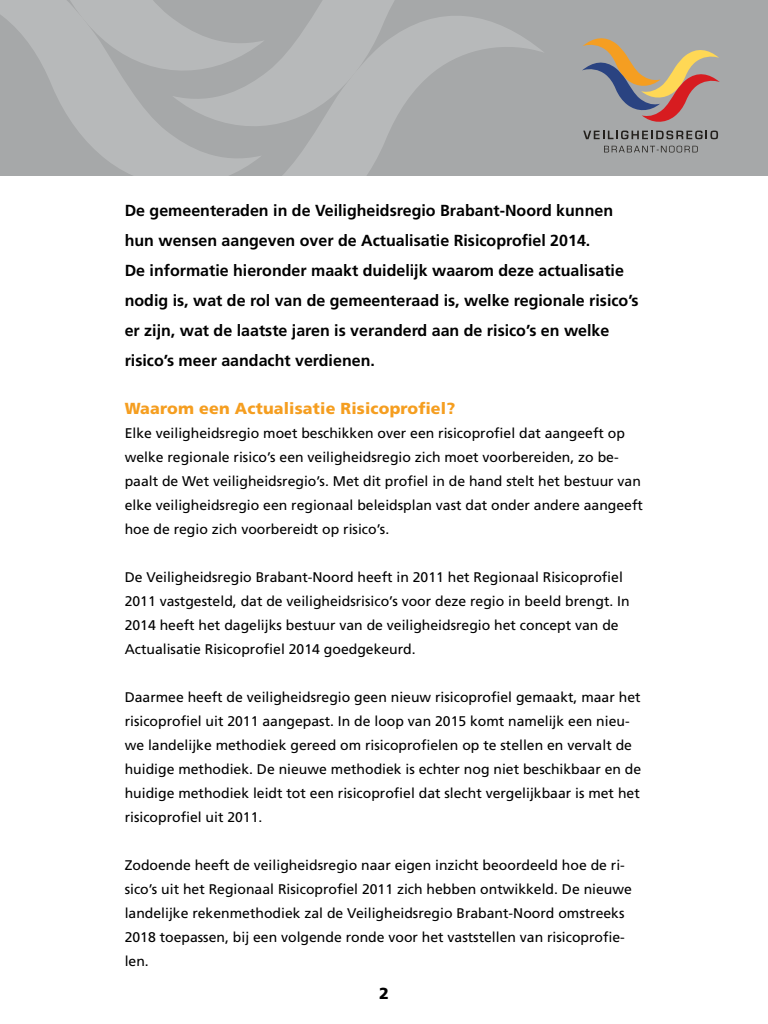
<style>
.page{position:relative;width:768px;height:1024px;background:#fff}
.page>*{position:absolute;margin:0;border:0;box-sizing:border-box;transform-origin:0 0}
.t1{font:700 16px/30px "Frutiger LT";color:#000}
.t2{font:900 16px "Frutiger LT";letter-spacing:.01em;color:#f59e20}
.t3{font:900 16px "Frutiger LT";color:#000}
.t4{font:14px/24px "Frutiger LT";color:#000}
</style>
<div class="page">
<div style="left:0;top:0;width:768px;height:176px;background:#a6a8a9"></div>
<svg style="left:582px;top:38px;width:138px;height:84px"></svg>
<svg style="left:583px;top:131px;width:135px;height:8px"></svg>
<svg style="left:604px;top:146px;width:94px;height:6px"></svg>
<svg style="left:0;top:0;width:175px;height:176px;fill:#b7b9ba"></svg>
<svg style="left:175px;top:0;width:368px;height:176px"></svg>
<p class="t1" style="left:125px;top:196px;width:515px">De gemeenteraden in de Veiligheidsregio Brabant-Noord kunnen hun wensen aangeven over de Actualisatie Risicoprofiel 2014.<br>De informatie hieronder maakt duidelijk waarom deze actualisatie nodig is, wat de rol van de gemeenteraad is, welke regionale risico’s er zijn, wat de laatste jaren is veranderd aan de risico’s en welke risico’s meer aandacht verdienen.</p>
<p class="t2" style="left:125px;top:399px;width:332px">Waarom een Actualisatie Risicoprofiel?</p>
<p class="t4" style="left:125px;top:421px;width:520px">Elke veiligheidsregio moet beschikken over een risicoprofiel dat aangeeft op welke regionale risico’s een veiligheidsregio zich moet voorbereiden, zo be&shy;paalt de Wet veiligheidsregio’s. Met dit profiel in de hand stelt het bestuur van elke veiligheidsregio een regionaal beleidsplan vast dat onder andere aangeeft hoe de regio zich voorbereidt op risico’s.</p>
<p class="t4" style="left:125px;top:565px;width:506px">De Veiligheidsregio Brabant-Noord heeft in 2011 het Regionaal Risicoprofiel 2011 vastgesteld, dat de veiligheidsrisico’s voor deze regio in beeld brengt. In 2014 heeft het dagelijks bestuur van de veiligheidsregio het concept van de Actualisatie Risicoprofiel 2014 goedgekeurd.</p>
<p class="t4" style="left:125px;top:685px;width:518px">Daarmee heeft de veiligheidsregio geen nieuw risicoprofiel gemaakt, maar het risicoprofiel uit 2011 aangepast. In de loop van 2015 komt namelijk een nieu&shy;we landelijke methodiek gereed om risicoprofielen op te stellen en vervalt de huidige methodiek. De nieuwe methodiek is echter nog niet beschikbaar en de huidige methodiek leidt tot een risicoprofiel dat slecht vergelijkbaar is met het risicoprofiel uit 2011.</p>
<p class="t4" style="left:125px;top:853px;width:509px">Zodoende heeft de veiligheidsregio naar eigen inzicht beoordeeld hoe de ri&shy;sico’s uit het Regionaal Risicoprofiel 2011 zich hebben ontwikkeld. De nieuwe landelijke rekenmethodiek zal de Veiligheidsregio Brabant-Noord omstreeks 2018 toepassen, bij een volgende ronde voor het vaststellen van risicoprofie&shy;len.</p>
<p class="t3" style="left:379px;top:984px;width:11px">2</p>
</div>
